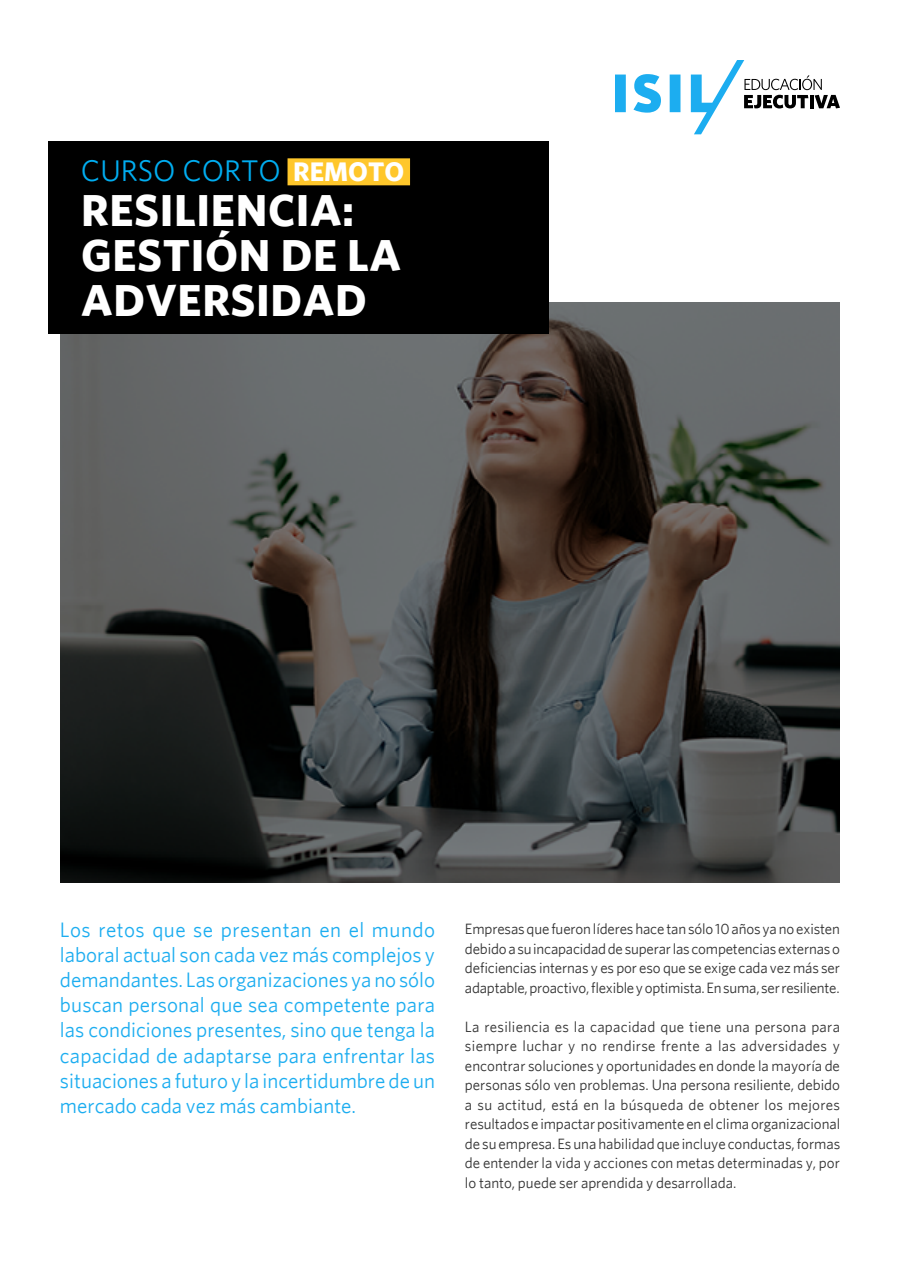
<style>
.page{position:relative;width:900px;height:1263px;background:#fff}
.page>*{position:absolute;margin:0;border:0;box-sizing:border-box;transform-origin:0 0}
.t1{font:700 45px/45px "Whitney";letter-spacing:.015em;color:#fff}
.t2{font:30px "Whitney";color:#00adf0}
.t3{font:21px/25.2px "Whitney";color:#1cadf0;text-align:justify}
.t4{font:15px/19.5px "Whitney";letter-spacing:-.005em;color:#333;text-align:justify}
.s1{font-weight:700;font-size:27px;color:#fff}
</style>
<div class="page">
<img style="left:60px;top:303px;width:780px;height:579px">
<div style="left:48px;top:141px;width:501px;height:193px;background:#000"></div>
<svg style="left:615px;top:60px;width:225px;height:74px"></svg>
<div style="left:288px;top:158px;width:122px;height:27px;background:#ffc72b"></div>
<h2 class="t2" style="left:81px;top:153px;width:325px">CURSO CORTO <span class="s1">REMOTO</span></h2>
<h1 class="t1" style="left:81px;top:186px;width:321px">RESILIENCIA:<br>GESTIÓN DE LA<br>ADVERSIDAD</h1>
<p class="t3" style="left:60px;top:916px;width:377px">Los retos que se presentan en el mundo laboral actual son cada vez más complejos y demandantes. Las organizaciones ya no sólo buscan personal que sea competente para las condiciones presentes, sino que tenga la capacidad de adaptarse para enfrentar las situaciones a futuro y la incertidumbre de un mercado cada vez más cambiante.</p>
<p class="t4" style="left:465px;top:919px;width:377px">Empresas que fueron líderes hace tan sólo 10 años ya no existen debido a su incapacidad de superar las competencias externas o deficiencias internas y es por eso que se exige cada vez más ser adaptable, proactivo, flexible y optimista. En suma, ser resiliente.</p>
<p class="t4" style="left:465px;top:1017px;width:377px">La resiliencia es la capacidad que tiene una persona para siempre luchar y no rendirse frente a las adversidades y encontrar soluciones y oportunidades en donde la mayoría de personas sólo ven problemas. Una persona resiliente, debido a su actitud, está en la búsqueda de obtener los mejores resultados e impactar positivamente en el clima organizacional de su empresa. Es una habilidad que incluye conductas, formas de entender la vida y acciones con metas determinadas y, por lo tanto, puede ser aprendida y desarrollada.</p>
</div>
